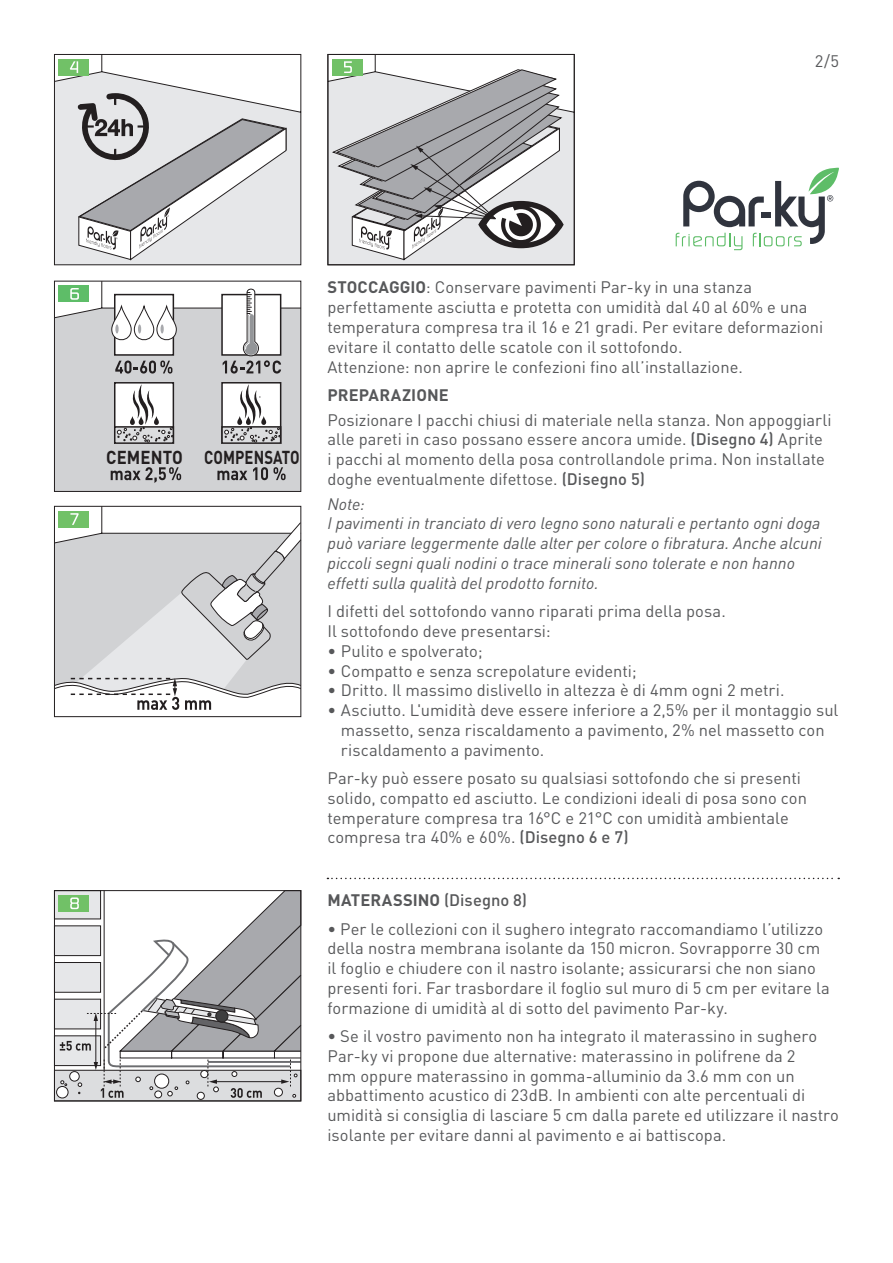
<style>
.page{position:relative;width:893px;height:1263px;background:#fff}
.page>*{position:absolute;margin:0;border:0;box-sizing:border-box;transform-origin:0 0}
.t1{font:700 18.6px "DIN Pro";letter-spacing:.01em;color:#231f20;scale:.8 1}
.t2{font:700 18.6px "DIN Pro";letter-spacing:.01em;color:#231f20;scale:.9 1}
.t3{font:16.5px/19.8px "DIN Pro";color:#57585a}
.t4{font:italic 16.5px/19.8px "DIN Pro";color:#57585a}
.t5{font:700 16.5px "DIN Pro";letter-spacing:.005em;color:#57585a}
.s1{font-weight:700}
.s2{font-weight:500}
</style>
<div class="page">
<svg style="left:54px;top:54px;width:248px;height:212px"></svg>
<div style="left:59px;top:59px;width:30px;height:17px;background:#71c167"></div>
<svg style="left:70px;top:61px;width:8px;height:12px"></svg>
<svg style="left:327px;top:56px;width:248px;height:210px"></svg>
<div style="left:327px;top:54px;width:248px;height:211px;border:1px solid #231f20"></div>
<div style="left:332px;top:59px;width:30px;height:17px;background:#71c167"></div>
<svg style="left:331px;top:61px;width:233px;height:200px"></svg>
<svg style="left:327px;top:878px;width:512px;height:1px"></svg>
<svg style="left:676px;top:167px;width:163px;height:83px"></svg>
<svg style="left:54px;top:505px;width:248px;height:205px"></svg>
<div style="left:54px;top:1070px;width:247px;height:31px;background:#dcdddf"></div>
<div style="left:57px;top:1086px;width:11px;height:12px;background:#fff;border-radius:50%"></div>
<div style="left:56px;top:1086px;width:12px;height:12px;border:1px solid #231f20;border-radius:50%"></div>
<div style="left:197px;top:1092px;width:8px;height:7px;border:1px solid #231f20;border-radius:50%"></div>
<div style="left:54px;top:1036px;width:47px;height:29px;background:#e6e7e9"></div>
<div style="left:54px;top:1035px;width:47px;height:31px;border:1px solid #231f20"></div>
<div style="left:54px;top:999px;width:47px;height:30px;background:#e6e7e9"></div>
<div style="left:54px;top:962px;width:47px;height:30px;background:#e6e7e9"></div>
<div style="left:54px;top:962px;width:47px;height:31px;border:1px solid #231f20"></div>
<div style="left:54px;top:926px;width:47px;height:29px;background:#e6e7e9"></div>
<div style="left:54px;top:925px;width:47px;height:31px;border:1px solid #231f20"></div>
<svg style="left:56px;top:892px;width:4px;height:25px"></svg>
<div style="left:59px;top:895px;width:30px;height:17px;background:#71c167"></div>
<svg style="left:60px;top:890px;width:242px;height:208px"></svg>
<svg style="left:77px;top:93px;width:210px;height:168px;background:#ceced0"></svg>
<div style="left:56px;top:374px;width:243px;height:116px;background:#d1d2d4"></div>
<div style="left:114px;top:382px;width:60px;height:62px;border:2px solid #231f20"></div>
<div style="left:114px;top:426px;width:60px;height:18px;border:2px solid #231f20"></div>
<svg style="left:117px;top:384px;width:56px;height:58px"></svg>
<div style="left:221px;top:382px;width:60px;height:62px;border:2px solid #231f20"></div>
<svg style="left:217px;top:471px;width:30px;height:9px"></svg>
<svg style="left:253px;top:467px;width:15px;height:13px"></svg>
<svg style="left:274px;top:467px;width:12px;height:13px"></svg>
<div style="left:221px;top:426px;width:60px;height:18px;border:2px solid #231f20"></div>
<svg style="left:224px;top:384px;width:56px;height:58px"></svg>
<svg style="left:54px;top:280px;width:248px;height:94px"></svg>
<svg style="left:111px;top:467px;width:70px;height:16px"></svg>
<p class="t3" style="left:815px;top:49px;width:26px">2/5</p>
<p class="t2" style="left:106px;top:442px;width:87px">CEMENTO</p>
<p class="t1" style="left:204px;top:442px;width:121px">COMPENSATO</p>
<p class="t3" style="left:327px;top:276px;width:497px"><span class="s1">STOCCAGGIO</span>: Conservare pavimenti Par-ky in una stanza perfettamente asciutta e protetta con umidità dal 40 al 60% e una temperatura compresa tra il 16 e 21 gradi. Per evitare deformazioni evitare il contatto delle scatole con il sottofondo.<br>Attenzione: non aprire le confezioni fino all’installazione.</p>
<p class="t5" style="left:327px;top:381px;width:123px">PREPARAZIONE</p>
<p class="t3" style="left:327px;top:408px;width:506px">Posizionare I pacchi chiusi di materiale nella stanza. Non appoggiarli alle pareti in caso possano essere ancora umide <span class="s2">(</span>. <span class="s2">Disegno )4</span> Aprite<br>i pacchi al momento della posa controllandole prima. Non installate doghe eventualmente difettose <span class="s2">(</span>. <span class="s2">Disegno (5</span></p>
<p class="t4" style="left:327px;top:492px;width:496px">Note:<br>I pavimenti in tranciato di vero legno sono naturali e pertanto ogni doga può variare leggermente dalle alter per colore o fibratura. Anche alcuni piccoli segni quali nodini o trace minerali sono tolerate e non hanno effetti sulla qualità del prodotto fornito.</p>
<p class="t3" style="left:327px;top:600px;width:400px">I difetti del sottofondo vanno riparati prima della posa.<br>Il sottofondo deve presentarsi:</p>
<p class="t3" style="left:327px;top:639px;width:157px">• Pulito e spolverato;</p>
<p class="t3" style="left:327px;top:659px;width:311px">• Compatto e senza screpolature evidenti;</p>
<p class="t3" style="left:327px;top:679px;width:459px">• Dritto Il. massimo dislivello in altezza è di 4mm ogni 2 metri.</p>
<p class="t3" style="left:341px;top:699px;width:499px;text-indent:-13px">• Asciutto 'L. umidità deve essere inferiore a 2,5% per il montaggio sul massetto, senza riscaldamento a pavimento, 2% nel massetto con riscaldamento a pavimento.</p>
<p class="t3" style="left:327px;top:766px;width:481px">Par-ky può essere posato su qualsiasi sottofondo che si presenti solido, compatto ed asciutto. Le condizioni ideali di posa sono con temperature compresa tra 16°C e 21°C con umidità ambientale compresa tra 40% e 60%. <span class="s2">(Disegno (7e6</span></p>
<p class="t5" style="left:327px;top:886px;width:201px">MATERASSINO <span class="s2">(Disegno (8</span></p>
<p class="t3" style="left:327px;top:917px;width:504px">• Per le collezioni con il sughero integrato raccomandiamo ’l utilizzo della nostra membrana isolante da 150 micron. Sovrapporre 30 cm il foglio e chiudere con il nastro isolante; assicurarsi che non siano presenti fori. Far trasbordare il foglio sul muro di 5 cm per evitare la formazione di umidità al di sotto del pavimento Par-ky.</p>
<p class="t3" style="left:327px;top:1024px;width:513px">• Se il vostro pavimento non ha integrato il materassino in sughero Par-ky vi propone due alternative: materassino in polifrene da 2<br>mm oppure materassino in gomma-alluminio da 3.6 mm con un abbattimento acustico di 23dB In. ambienti con alte percentuali di umidità si consiglia di lasciare 5 cm dalla parete ed utilizzare il nastro isolante per evitare danni al pavimento e ai battiscopa.</p>
</div>
